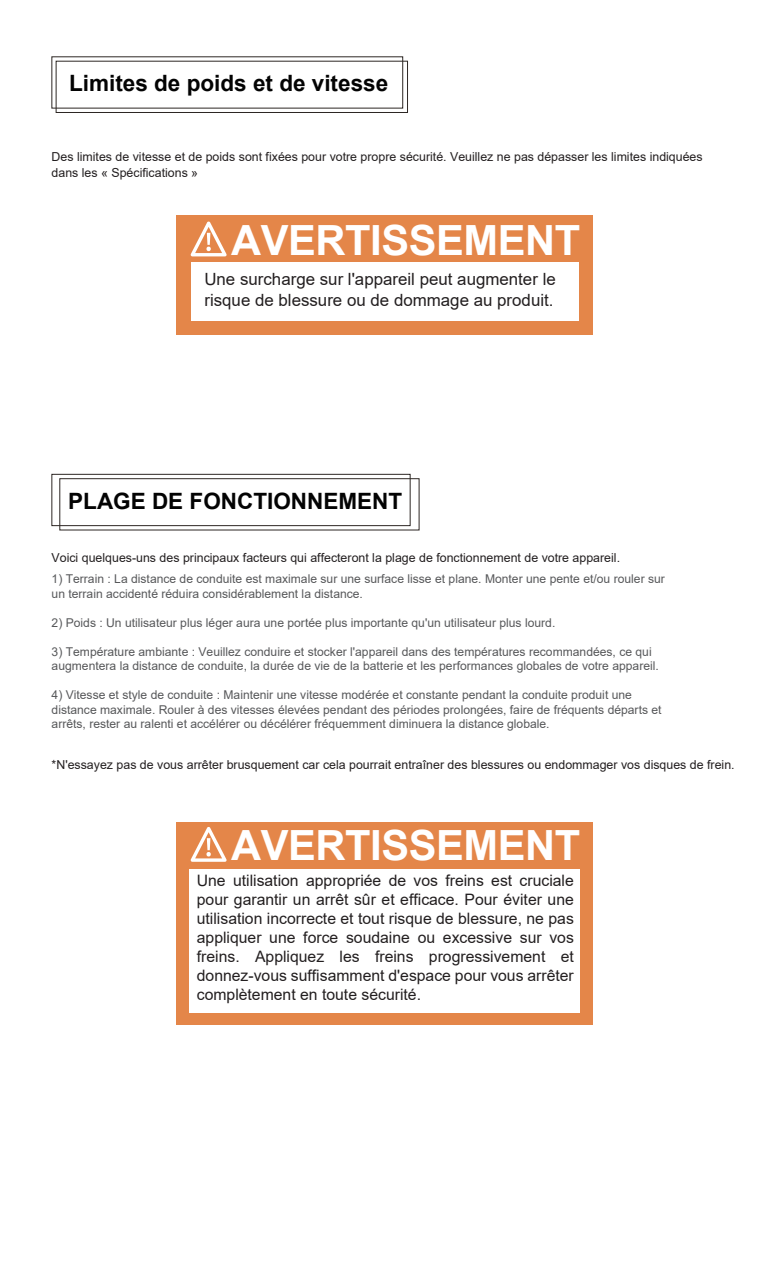
<style>
.page{position:relative;width:766px;height:1276px;background:#fff}
.page>*{position:absolute;margin:0;border:0;box-sizing:border-box;transform-origin:0 0}
.t1{font:700 41.62px "Arial";letter-spacing:-.01em;color:#fff}
.t2{font:700 22.5px "Arial";color:#030303}
.t3{font:16.88px/20.2px "Arial";color:#231f20}
.t4{font:15.75px/18.9px "Arial";color:#231f20;text-align:justify}
.t5{font:12.38px/15.8px "Arial";color:#231f20}
.t6{font:12.15px/14.6px "Arial";color:#57585a}
</style>
<div class="page">
<div style="left:176px;top:215px;width:417px;height:120px;background:#e48649"></div>
<div style="left:191px;top:262px;width:387px;height:59px;background:#fff"></div>
<svg style="left:190px;top:221px;width:37px;height:35px"></svg>
<div style="left:176px;top:822px;width:417px;height:202px;background:#e48649"></div>
<div style="left:189px;top:869px;width:390px;height:143px;background:#fff"></div>
<div style="left:52px;top:474px;width:358px;height:52px;border:1px solid #2d2724"></div>
<div style="left:59px;top:478px;width:360px;height:52px;border:1px solid #2d2724"></div>
<div style="left:56px;top:61px;width:352px;height:52px;border:1px solid #2d2724"></div>
<svg style="left:190px;top:827px;width:37px;height:35px"></svg>
<h2 class="t2" style="left:69px;top:68px;width:320px">Limites de poids et de vitesse</h2>
<p class="t5" style="left:52px;top:149px;width:652px">Des limites de vitesse et de poids sont fixées pour votre propre sécurité. Veuillez ne pas dépasser les limites indiquées dans les « Spécifications »</p>
<h1 class="t1" style="left:231px;top:211px;width:350px">AVERTISSEMENT</h1>
<h3 class="t3" style="left:204px;top:269px;width:353px">Une surcharge sur l'appareil peut augmenter le risque de blessure ou de dommage au produit.</h3>
<h2 class="t2" style="left:68px;top:485px;width:335px">PLAGE DE FONCTIONNEMENT</h2>
<p class="t5" style="left:52px;top:550px;width:570px">Voici quelques-uns des principaux facteurs qui affecteront la plage de fonctionnement de votre appareil.</p>
<p class="t6" style="left:52px;top:571px;width:614px">1) Terrain : La distance de conduite est maximale sur une surface lisse et plane. Monter une pente et/ou rouler sur un terrain accidenté réduira considérablement la distance.</p>
<p class="t6" style="left:52px;top:615px;width:505px">2) Poids : Un utilisateur plus léger aura une portée plus importante qu'un utilisateur plus lourd.</p>
<p class="t6" style="left:52px;top:644px;width:608px">3) Température ambiante : Veuillez conduire et stocker l'appareil dans des températures recommandées, ce qui augmentera la distance de conduite, la durée de vie de la batterie et les performances globales de votre appareil.</p>
<p class="t6" style="left:52px;top:688px;width:611px">4) Vitesse et style de conduite : Maintenir une vitesse modérée et constante pendant la conduite produit une distance maximale. Rouler à des vitesses élevées pendant des périodes prolongées, faire de fréquents départs et arrêts, rester au ralenti et accélérer ou décélérer fréquemment diminuera la distance globale.</p>
<p class="t5" style="left:52px;top:757px;width:684px">*N'essayez pas de vous arrêter brusquement car cela pourrait entraîner des blessures ou endommager vos disques de frein.</p>
<h1 class="t1" style="left:231px;top:816px;width:350px">AVERTISSEMENT</h1>
<p class="t4" style="left:197px;top:871px;width:378px">Une utilisation appropriée de vos freins est cruciale pour garantir un arrêt sûr et efficace. Pour éviter une utilisation incorrecte et tout risque de blessure, ne pas appliquer une force soudaine ou excessive sur vos freins. Appliquez les freins progressivement et donnez-vous suffisamment d'espace pour vous arrêter complètement en toute sécurité.</p>
</div>
